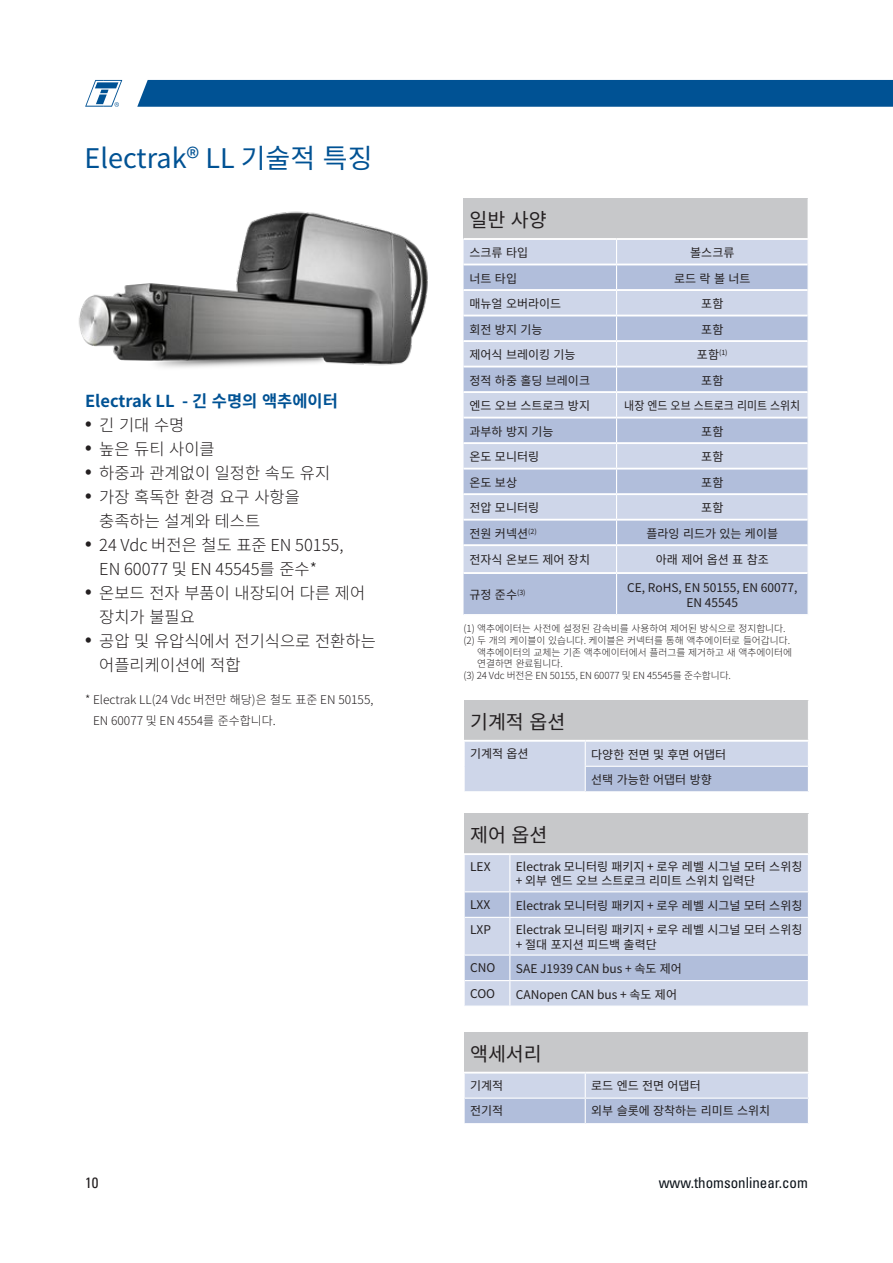
<style>
.page{position:relative;width:893px;height:1263px;background:#fff}
.page>*{position:absolute;margin:0;border:0;box-sizing:border-box;transform-origin:0 0}
.소제목{font:27px "Noto Sans CJ Kkr";color:#005294}
.표_제목{font:19.5px "Noto Sans CJ Kkr";color:#231f20}
.작은글씨{font:300 16.5px/24px "Noto Sans CJ Kkr";color:#231f20}
.작은글씨-2{font:700 16.5px "Noto Sans CJ Kkr";color:#005294}
.t1{font:condensed 15px "Univers LT Std";color:#0c131a}
.t2{font:condensed 15px "Univers LT Std";color:#231f20}
.표내용_L{font:12px/14.4px "Noto Sans CJ Kkr";color:#231f20}
.표내용_C{font:12px/14.4px "Noto Sans CJ Kkr";color:#231f20;text-align:center}
.본문_주석{font:300 12px/21px "Noto Sans CJ Kkr";color:#231f20}
.표내용_C-2{font:12px "Noto Sans CJ Kkr";color:#231f20;scale:.91 1}
.t3{font:300 9.75px "Noto Sans CJ Kkr";color:#231f20}
.표내용_C-3{font:7.05px "Noto Sans CJ Kkr";color:#231f20}
.s1{font-weight:900}
.s2{font-size:12px}
</style>
<div class="page">
<div style="left:137px;top:80px;width:756px;height:27px;background:#005294"></div>
<svg style="left:85px;top:80px;width:37px;height:27px"></svg>
<div style="left:464px;top:198px;width:344px;height:41px;background:#c7c8ca"></div>
<div style="left:500px;top:240px;width:116px;height:24px;background:#ced6e9"></div>
<div style="left:617px;top:240px;width:190px;height:24px;background:#ced6e9"></div>
<svg style="left:464px;top:265px;width:152px;height:349px;background:#bec9e1"></svg>
<svg style="left:617px;top:265px;width:190px;height:349px;background:#bec9e1"></svg>
<hr style="left:616px;top:238px;width:193px;height:2px;background:#fff">
<hr style="left:616px;top:289px;width:191px;height:2px;background:#fff">
<hr style="left:616px;top:315px;width:191px;height:1px;background:#fff">
<hr style="left:616px;top:340px;width:191px;height:2px;background:#fff">
<hr style="left:616px;top:366px;width:191px;height:1px;background:#fff">
<hr style="left:616px;top:391px;width:191px;height:2px;background:#fff">
<hr style="left:616px;top:417px;width:191px;height:1px;background:#fff">
<hr style="left:616px;top:442px;width:191px;height:2px;background:#fff">
<hr style="left:616px;top:468px;width:191px;height:2px;background:#fff">
<hr style="left:616px;top:493px;width:191px;height:2px;background:#fff">
<hr style="left:616px;top:519px;width:191px;height:2px;background:#fff">
<hr style="left:616px;top:544px;width:191px;height:2px;background:#fff">
<hr style="left:616px;top:572px;width:191px;height:2px;background:#fff">
<hr style="left:464px;top:238px;width:152px;height:2px;background:#fff">
<hr style="left:464px;top:289px;width:152px;height:2px;background:#fff">
<hr style="left:464px;top:315px;width:152px;height:1px;background:#fff">
<hr style="left:464px;top:340px;width:152px;height:2px;background:#fff">
<hr style="left:464px;top:366px;width:152px;height:1px;background:#fff">
<hr style="left:464px;top:391px;width:152px;height:2px;background:#fff">
<hr style="left:464px;top:417px;width:152px;height:1px;background:#fff">
<hr style="left:464px;top:442px;width:152px;height:2px;background:#fff">
<hr style="left:464px;top:468px;width:152px;height:2px;background:#fff">
<hr style="left:464px;top:493px;width:152px;height:2px;background:#fff">
<hr style="left:464px;top:519px;width:152px;height:2px;background:#fff">
<hr style="left:464px;top:544px;width:152px;height:2px;background:#fff">
<hr style="left:464px;top:572px;width:152px;height:2px;background:#fff">
<div style="left:464px;top:1032px;width:344px;height:41px;background:#c7c8ca"></div>
<div style="left:464px;top:1073px;width:121px;height:25px;background:#ced6e9"></div>
<div style="left:585px;top:1073px;width:223px;height:25px;background:#ced6e9"></div>
<div style="left:464px;top:1098px;width:121px;height:26px;background:#b1bedb"></div>
<div style="left:585px;top:1098px;width:223px;height:26px;background:#b1bedb"></div>
<hr style="left:585px;top:1072px;width:224px;height:1px;background:#fff">
<hr style="left:464px;top:1072px;width:121px;height:1px;background:#fff">
<svg style="left:464px;top:1073px;width:1px;height:50px"></svg>
<hr style="left:465px;top:1097px;width:120px;height:2px;background:#fff">
<hr style="left:585px;top:1097px;width:224px;height:2px;background:#fff">
<svg style="left:585px;top:1073px;width:1px;height:50px"></svg>
<hr style="left:464px;top:1123px;width:121px;height:1px;background:#fff">
<hr style="left:585px;top:1123px;width:224px;height:1px;background:#fff">
<img style="left:79px;top:198px;width:421px;height:188px">
<div style="left:464px;top:700px;width:344px;height:41px;background:#c7c8ca"></div>
<hr style="left:585px;top:740px;width:224px;height:2px;background:#fff">
<svg style="left:464px;top:741px;width:345px;height:50px;background:#c6cfe5"></svg>
<hr style="left:464px;top:740px;width:121px;height:2px;background:#fff">
<div style="left:464px;top:814px;width:344px;height:40px;background:#c7c8ca"></div>
<div style="left:465px;top:855px;width:343px;height:36px;background:#ced6e9"></div>
<hr style="left:510px;top:853px;width:299px;height:2px;background:#fff">
<hr style="left:509px;top:855px;width:1px;height:36px;background:#fff">
<svg style="left:464px;top:892px;width:344px;height:113px;background:#c3cde3"></svg>
<hr style="left:464px;top:853px;width:46px;height:2px;background:#fff">
<p class="소제목" style="left:85px;top:143px;width:289px">Electrak® LL 기술적 특징</p>
<p class="작은글씨-2" style="left:85px;top:392px;width:254px">Electrak LL - 긴 수명의 액추에이터</p>
<p class="작은글씨" style="left:85px;top:413px;width:101px"><span class="s1">•</span> 긴 기대 수명</p>
<p class="작은글씨" style="left:85px;top:437px;width:131px"><span class="s1">•</span> 높은 듀티 사이클</p>
<p class="작은글씨" style="left:85px;top:461px;width:247px"><span class="s1">•</span> 하중과 관계없이 일정한 속도 유지</p>
<p class="작은글씨" style="left:99px;top:485px;width:202px;text-indent:-14px"><span class="s1">•</span> 가장 혹독한 환경 요구 사항을 충족하는 설계와 테스트</p>
<p class="작은글씨" style="left:99px;top:533px;width:246px;text-indent:-14px"><span class="s1">•</span> 24 Vdc 버전은 철도 표준 EN 50155,<br>EN 60077 및 EN 45545를 준수*</p>
<p class="작은글씨" style="left:99px;top:581px;width:267px;text-indent:-14px"><span class="s1">•</span> 온보드 전자 부품이 내장되어 다른 제어 장치가 불필요</p>
<p class="작은글씨" style="left:99px;top:629px;width:278px;text-indent:-14px"><span class="s1">•</span> 공압 및 유압식에서 전기식으로 전환하는 어플리케이션에 적합</p>
<p class="본문_주석" style="left:93px;top:689px;width:282px;text-indent:-8px">* Electrak LL(24 Vdc 버전만 해당)은 철도 표준 EN 50155,<br>EN 60077 및 EN 4554를 준수합니다.</p>
<p class="표_제목" style="left:470px;top:209px;width:79px">일반 사양</p>
<p class="표내용_L" style="left:470px;top:246px;width:60px">스크류 타입</p>
<p class="표내용_C" style="left:690px;top:246px;width:46px">볼스크류</p>
<p class="표내용_L" style="left:470px;top:271px;width:49px">너트 타입</p>
<p class="표내용_C" style="left:674px;top:271px;width:78px">로드 락 볼 너트</p>
<p class="표내용_L" style="left:470px;top:297px;width:93px">매뉴얼 오버라이드</p>
<p class="표내용_C" style="left:701px;top:297px;width:24px">포함</p>
<p class="표내용_L" style="left:470px;top:322px;width:74px">회전 방지 기능</p>
<p class="표내용_C" style="left:701px;top:322px;width:24px">포함</p>
<p class="표내용_L" style="left:470px;top:348px;width:108px">제어식 브레이킹 기능</p>
<p class="표내용_C-3" style="left:697px;top:349px;width:32px"><span class="s2">포함</span>(1)</p>
<p class="표내용_L" style="left:470px;top:373px;width:122px">정적 하중 홀딩 브레이크</p>
<p class="표내용_C" style="left:701px;top:373px;width:24px">포함</p>
<p class="표내용_L" style="left:470px;top:399px;width:122px">엔드 오브 스트로크 방지</p>
<p class="표내용_C-2" style="left:624px;top:399px;width:195px">내장 엔드 오브 스트로크 리미트 스위치</p>
<p class="표내용_L" style="left:470px;top:424px;width:86px">과부하 방지 기능</p>
<p class="표내용_C" style="left:701px;top:424px;width:24px">포함</p>
<p class="표내용_L" style="left:470px;top:450px;width:71px">온도 모니터링</p>
<p class="표내용_C" style="left:701px;top:450px;width:24px">포함</p>
<p class="표내용_L" style="left:470px;top:475px;width:49px">온도 보상</p>
<p class="표내용_C" style="left:701px;top:475px;width:24px">포함</p>
<p class="표내용_L" style="left:470px;top:501px;width:71px">전압 모니터링</p>
<p class="표내용_C" style="left:701px;top:501px;width:24px">포함</p>
<p class="표내용_L" style="left:470px;top:526px;width:69px">전원 커넥션<sup>(2)</sup></p>
<p class="표내용_C" style="left:647px;top:526px;width:133px">플라잉 리드가 있는 케이블</p>
<p class="표내용_L" style="left:470px;top:553px;width:122px">전자식 온보드 제어 장치</p>
<p class="표내용_C" style="left:656px;top:553px;width:114px">아래 제어 옵션 표 참조</p>
<p class="표내용_L" style="left:470px;top:588px;width:58px">규정 준수<sup>(3)</sup></p>
<p class="표내용_C" style="left:627px;top:581px;width:172px">CE, RoHS, EN 50155, EN 60077,<br>EN 45545</p>
<p class="t3" style="left:464px;top:623px;width:324px">(1) 액추에이터는 사전에 설정된 감속비를 사용하여 제어된 방식으로 정지합니다.</p>
<p class="t3" style="left:464px;top:635px;width:328px">(2) 두 개의 케이블이 있습니다. 케이블은 커넥터를 통해 액추에이터로 들어갑니다.</p>
<p class="t3" style="left:477px;top:646px;width:317px">액추에이터의 교체는 기존 액추에이터에서 플러그를 제거하고 새 액추에이터에</p>
<p class="t3" style="left:477px;top:658px;width:87px">연결하면 완료됩니다.</p>
<p class="t3" style="left:464px;top:670px;width:269px">(3) 24 Vdc 버전은 EN 50155, EN 60077 및 EN 45545를 준수합니다.</p>
<p class="표_제목" style="left:470px;top:711px;width:97px">기계적 옵션</p>
<p class="표내용_L" style="left:470px;top:747px;width:60px">기계적 옵션</p>
<p class="표내용_L" style="left:591px;top:747px;width:136px">다양한 전면 및 후면 어댑터</p>
<p class="표내용_L" style="left:591px;top:773px;width:122px">선택 가능한 어댑터 방향</p>
<p class="표_제목" style="left:470px;top:824px;width:79px">제어 옵션</p>
<p class="표내용_L" style="left:470px;top:860px;width:22px">LEX</p>
<p class="표내용_L" style="left:516px;top:860px;width:288px">Electrak 모니터링 패키지 + 로우 레벨 시그널 모터 스위칭 + 외부 엔드 오브 스트로크 리미트 스위치 입력단</p>
<p class="표내용_L" style="left:470px;top:897px;width:22px">LXX</p>
<p class="표내용_L" style="left:516px;top:898px;width:288px">Electrak 모니터링 패키지 + 로우 레벨 시그널 모터 스위칭</p>
<p class="표내용_L" style="left:470px;top:923px;width:22px">LXP</p>
<p class="표내용_L" style="left:516px;top:923px;width:288px">Electrak 모니터링 패키지 + 로우 레벨 시그널 모터 스위칭 + 절대 포지션 피드백 출력단</p>
<p class="표내용_L" style="left:470px;top:961px;width:27px">CNO</p>
<p class="표내용_L" style="left:516px;top:962px;width:168px">SAE J1939 CAN bus + 속도 제어</p>
<p class="표내용_L" style="left:470px;top:986px;width:27px">COO</p>
<p class="표내용_L" style="left:516px;top:987px;width:163px">CANopen CAN bus + 속도 제어</p>
<p class="표_제목" style="left:470px;top:1043px;width:73px">액세서리</p>
<p class="표내용_L" style="left:470px;top:1078px;width:35px">기계적</p>
<p class="표내용_L" style="left:591px;top:1078px;width:111px">로드 엔드 전면 어댑터</p>
<p class="표내용_L" style="left:470px;top:1104px;width:35px">전기적</p>
<p class="표내용_L" style="left:591px;top:1104px;width:181px">외부 슬롯에 장착하는 리미트 스위치</p>
<p class="t2" style="left:85px;top:1173px;width:15px">10</p>
<p class="t1" style="left:659px;top:1173px;width:151px">www.thomsonlinear.com</p>
</div>
